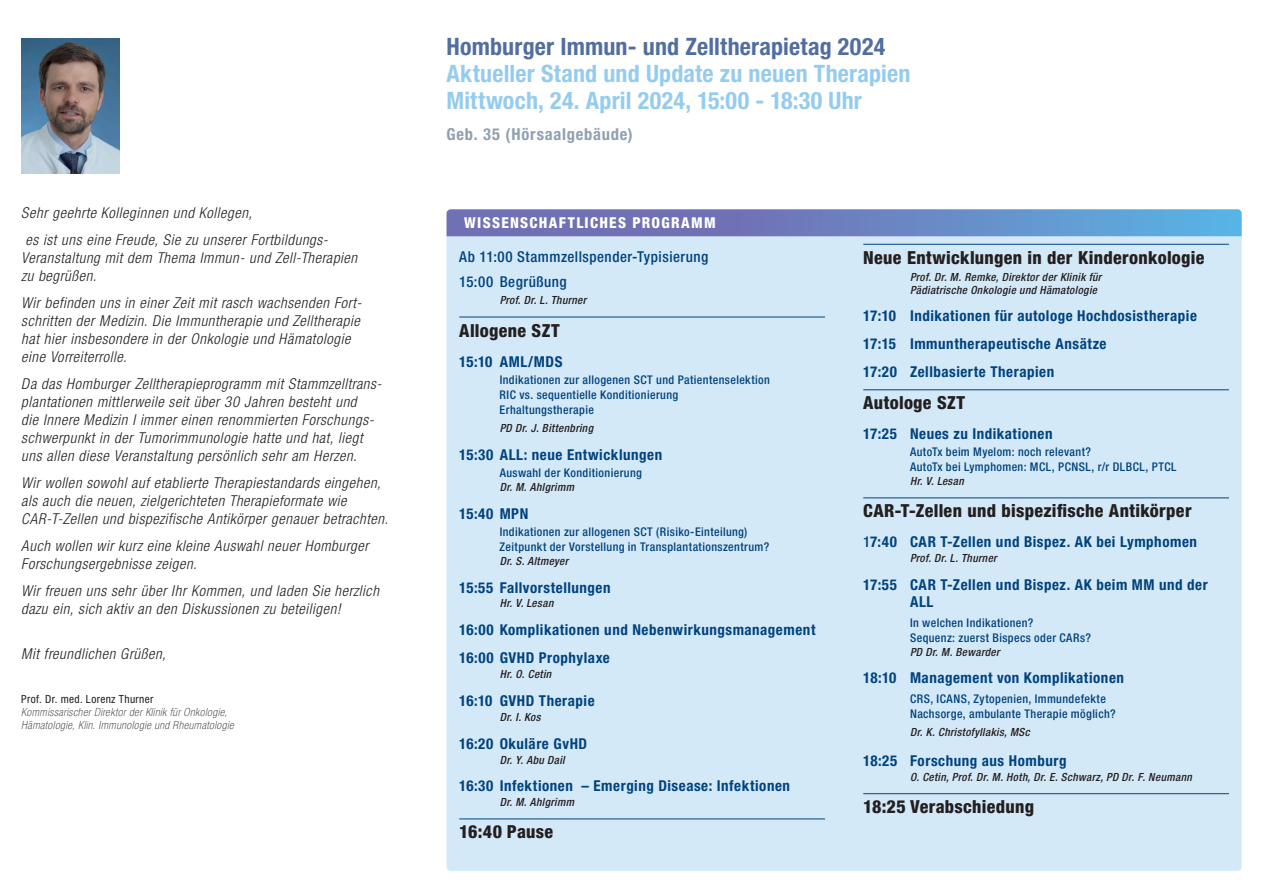
<style>
.page{position:relative;width:1263px;height:893px;background:#fff}
.page>*{position:absolute;margin:0;border:0;box-sizing:border-box;transform-origin:0 0}
.t1{font:700 condensed 24px/27px "Helvetica Neue LT Pro";letter-spacing:.01em;color:#95ccee}
.t2{font:700 condensed 24px "Helvetica Neue LT Pro";letter-spacing:.01em;color:#526e9e}
.t3{font:800 condensed 18px "Helvetica Neue LT Pro";letter-spacing:.02em;color:#231f20}
.t4{font:700 condensed 16.5px "Helvetica Neue LT Pro";letter-spacing:.05em;color:#8fa0b1}
.t5{font:italic 300 condensed 15px/18px "Helvetica Neue LT Pro";letter-spacing:.04em;color:#231f20}
.t6{font:700 condensed 15px/27.9px "Helvetica Neue LT Pro";letter-spacing:.035em;color:#01437c}
.t7{font:500 condensed 15px/25.8px "Helvetica Neue LT Pro";letter-spacing:.035em;color:#01437c}
.t8{font:800 condensed 15px "Helvetica Neue LT Pro";letter-spacing:.09em;color:#fff}
.t9{font:500 condensed 12px/15px "Helvetica Neue LT Pro";letter-spacing:.035em;color:#01437c}
.t10{font:italic 500 condensed 11.25px/12.8px "Helvetica Neue LT Pro";letter-spacing:.035em;color:#231f20}
.t11{font:italic 100 condensed 11.25px/12.8px "Helvetica Neue LT Pro";letter-spacing:.04em;color:#231f20}
.t12{font:condensed 11.25px "Helvetica Neue LT Pro";letter-spacing:.03em;color:#231f20}
.s1{font-weight:500}
</style>
<div class="page">
<img style="left:21px;top:38px;width:99px;height:135px">
<div style="left:446px;top:237px;width:796px;height:634px;background:#d4e9f8"></div>
<hr style="left:459px;top:317px;width:366px;height:1px;background:#01437c">
<hr style="left:459px;top:818px;width:366px;height:1px;background:#01437c">
<hr style="left:863px;top:244px;width:366px;height:1px;background:#01437c">
<hr style="left:863px;top:389px;width:366px;height:1px;background:#01437c">
<hr style="left:863px;top:497px;width:366px;height:1px;background:#01437c">
<hr style="left:863px;top:793px;width:366px;height:1px;background:#01437c">
<svg style="left:446px;top:209px;width:796px;height:27px;background:#6a87c4"></svg>
<p class="t5" style="left:21px;top:200px;width:308px;line-height:27px">Sehr geehrte Kolleginnen und Kollegen,<br>es ist uns eine Freude, Sie zu unserer Fortbildungs-</p>
<p class="t5" style="left:21px;top:249px;width:338px">Veranstaltung mit dem Thema Immun- und Zell-Therapien zu begrüßen.</p>
<p class="t5" style="left:21px;top:294px;width:342px">Wir befinden uns in einer Zeit mit rasch wachsenden Fort&shy;schritten der Medizin. Die Immuntherapie und Zelltherapie hat hier insbesondere in der Onkologie und Hämatologie eine Vorreiterrolle.</p>
<p class="t5" style="left:21px;top:375px;width:362px">Da das Homburger Zelltherapieprogramm mit Stammzelltrans&shy;plantationen mittlerweile seit über 30 Jahren besteht und<br>die Innere Medizin I immer einen renommierten Forschungs&shy;schwerpunkt in der Tumorimmunologie hatte und hat, liegt uns allen diese Veranstaltung persönlich sehr am Herzen.</p>
<p class="t5" style="left:21px;top:474px;width:368px">Wir wollen sowohl auf etablierte Therapiestandards eingehen, als auch die neuen, zielgerichteten Therapieformate wie<br>CAR-T-Zellen und bispezifische Antikörper genauer betrachten.</p>
<p class="t5" style="left:21px;top:537px;width:349px">Auch wollen wir kurz eine kleine Auswahl neuer Homburger<br>Forschungsergebnisse zeigen.</p>
<p class="t5" style="left:21px;top:582px;width:359px">Wir freuen uns sehr über Ihr Kommen, und laden Sie herzlich dazu ein, sich aktiv an den Diskussionen zu beteiligen!</p>
<p class="t5" style="left:21px;top:645px;width:146px">Mit freundlichen Grüßen,</p>
<p class="t12" style="left:21px;top:693px;width:134px">Prof. Dr. med. Lorenz Thurner</p>
<p class="t11" style="left:21px;top:706px;width:214px">Kommissarischer Direktor der Klinik für Onkologie,<br>Hämatologie, Klin. Immunologie und Rheumatologie</p>
<h1 class="t2" style="left:446px;top:32px;width:440px">Homburger Immun- und Zelltherapietag 2024</h1>
<h1 class="t1" style="left:446px;top:60px;width:466px">Aktueller Stand und Update zu neuen Therapien<br>Mittwoch, 24. April 2024, 15:00 - 18:30 Uhr</h1>
<p class="t4" style="left:446px;top:124px;width:188px">Geb. 35 (Hörsaalgebäude)</p>
<p class="t8" style="left:464px;top:214px;width:253px">WISSENSCHAFTLICHES PROGRAMM</p>
<p class="t7" style="left:459px;top:243px;width:251px">Ab 11:00 Stammzellspender-Typisierung<br>15:00 Begrüßung</p>
<p class="t10" style="left:500px;top:294px;width:88px">Prof. Dr. L. Thurner</p>
<p class="t3" style="left:459px;top:319px;width:102px">Allogene SZT</p>
<p class="t6" style="left:459px;top:347px;width:105px">15:10 AML/MDS</p>
<p class="t9" style="left:500px;top:372px;width:272px">Indikationen zur allogenen SCT und Patientenselektion<br>RIC vs. sequentielle Konditionierung<br>Erhaltungstherapie</p>
<p class="t10" style="left:500px;top:422px;width:95px">PD Dr. J. Bittenbring</p>
<p class="t6" style="left:459px;top:440px;width:204px">15:30 ALL: neue Entwicklungen</p>
<p class="t9" style="left:500px;top:465px;width:144px">Auswahl der Konditionierung</p>
<p class="t10" style="left:500px;top:481px;width:76px">Dr. M. Ahlgrimm</p>
<p class="t6" style="left:459px;top:499px;width:71px">15:40 MPN</p>
<p class="t9" style="left:500px;top:524px;width:271px">Indikationen zur allogenen SCT (Risiko-Einteilung)<br>Zeitpunkt der Vorstellung in Transplantationszentrum?</p>
<p class="t10" style="left:500px;top:554px;width:70px">Dr. S. Altmeyer</p>
<p class="t6" style="left:459px;top:573px;width:153px">15:55 Fallvorstellungen</p>
<p class="t10" style="left:500px;top:597px;width:55px">Hr. V. Lesan</p>
<p class="t6" style="left:459px;top:616px;width:358px">16:00 Komplikationen und Nebenwirkungsmanagement<br>16:00 GVHD Prophylaxe</p>
<p class="t10" style="left:500px;top:668px;width:53px">Hr. O. Cetin</p>
<p class="t6" style="left:459px;top:686px;width:137px">16:10 GVHD Therapie</p>
<p class="t10" style="left:500px;top:711px;width:43px">Dr. I. Kos</p>
<p class="t6" style="left:459px;top:729px;width:129px">16:20 Okuläre GvHD</p>
<p class="t10" style="left:500px;top:753px;width:67px">Dr. Y. Abu Dail</p>
<p class="t6" style="left:459px;top:772px;width:332px">16:30 Infektionen – Emerging Disease: Infektionen</p>
<p class="t10" style="left:500px;top:796px;width:76px">Dr. M. Ahlgrimm</p>
<p class="t3" style="left:459px;top:821px;width:95px">16:40 Pause</p>
<p class="t3" style="left:863px;top:246px;width:343px">Neue Entwicklungen in der Kinderonkologie</p>
<p class="t10" style="left:910px;top:271px;width:193px">Prof. Dr. M. Remke, Direktor der Klinik für<br>Pädiatrische Onkologie und Hämatologie</p>
<p class="t6" style="left:863px;top:302px;width:335px">17:10 Indikationen für autologe Hochdosistherapie<br>17:15 Immuntherapeutische Ansätze<br>17:20 Zellbasierte Therapien</p>
<p class="t3" style="left:863px;top:392px;width:103px">Autologe SZT</p>
<p class="t6" style="left:863px;top:420px;width:191px">17:25 Neues zu Indikationen</p>
<p class="t9" style="left:910px;top:444px;width:268px">AutoTx beim Myelom: noch relevant?<br>AutoTx bei Lymphomen: MCL, PCNSL, r/r DLBCL, PTCL</p>
<p class="t10" style="left:910px;top:475px;width:55px">Hr. V. Lesan</p>
<p class="t3" style="left:863px;top:500px;width:330px">CAR-T-Zellen und bispezifische Antikörper</p>
<p class="t6" style="left:863px;top:528px;width:335px"><span class="s1">1</span>7:40 CAR T-Zellen und Bispez. AK bei Lymphomen</p>
<p class="t10" style="left:910px;top:552px;width:88px">Prof. Dr. L. Thurner</p>
<p class="t6" style="left:910px;top:576px;width:299px;line-height:17.2px;text-indent:-47px">17:55 CAR T-Zellen und Bispez. AK beim MM und der<br>ALL</p>
<p class="t9" style="left:910px;top:615px;width:183px">In welchen Indikationen?<br>Sequenz: zuerst Bispecs oder CARs?</p>
<p class="t10" style="left:910px;top:645px;width:91px">PD Dr. M. Bewarder</p>
<p class="t6" style="left:863px;top:664px;width:262px">18:10 Management von Komplikationen</p>
<p class="t9" style="left:910px;top:691px;width:207px">CRS, ICANS, Zytopenien, Immundefekte<br>Nachsorge, ambulante Therapie möglich?</p>
<p class="t10" style="left:910px;top:726px;width:121px">Dr. K. Christofyllakis, MSc</p>
<p class="t6" style="left:863px;top:747px;width:205px">18:25 Forschung aus Homburg</p>
<p class="t10" style="left:910px;top:771px;width:283px">O. Cetin, Prof. Dr. M. Hoth, Dr. E. Schwarz, PD Dr. F. Neumann</p>
<p class="t3" style="left:863px;top:796px;width:172px">18:25 Verabschiedung</p>
</div>
